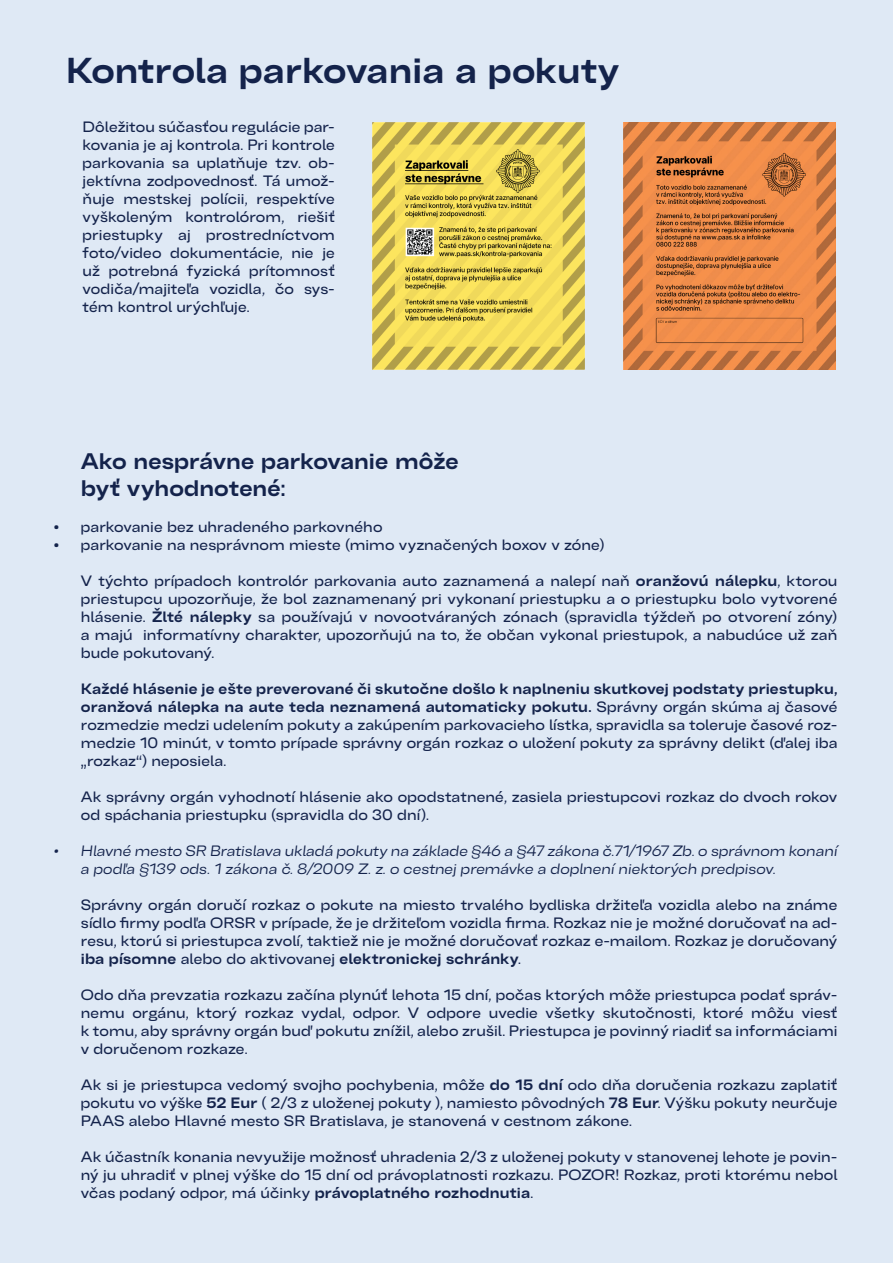
<style>
.page{position:relative;width:893px;height:1263px;background:#dfe9f5}
.page>*{position:absolute;margin:0;border:0;box-sizing:border-box;transform-origin:0 0}
.Paragraph_Style_2{font:700 36px "Belfast Grotesk";letter-spacing:.005em;color:#14234b}
.Paragraph_Style_4{font:700 22.5px "Belfast Grotesk";color:#14234b}
.Paragraph_Style_1{font:500 15px/18px "Belfast Grotesk";letter-spacing:.005em;color:#14234b;text-align:justify}
.t1{font:italic 15px/18px "Belfast Grotesk";color:#14234b}
.s1{font-weight:700}
</style>
<div class="page">
<img style="left:624px;top:123px;width:211px;height:247px">
<img style="left:372px;top:123px;width:212px;height:247px">
<p class="Paragraph_Style_2" style="left:66px;top:40px;width:555px">Kontrola parkovania a pokuty</p>
<p class="Paragraph_Style_1" style="left:83px;top:117px;width:254px">Dôležitou súčasťou regulácie par&shy;kovania je aj kontrola. Pri kontrole parkovania sa uplatňuje tzv. ob&shy;jektívna zodpovednosť. Tá umož&shy;ňuje mestskej polícii, respektíve vyškoleným kontrolórom, riešiť priestupky aj prostredníctvom foto/video dokumentácie, nie je už potrebná fyzická prítomnosť vodiča/majiteľa vozidla, čo sys&shy;tém kontrol urýchľuje.</p>
<p class="Paragraph_Style_4" style="left:81px;top:443px;width:380px">Ako nesprávne parkovanie môže</p>
<p class="Paragraph_Style_4" style="left:81px;top:470px;width:206px">byť vyhodnotené:</p>
<p class="Paragraph_Style_1" style="left:54px;top:517px;width:330px">• parkovanie bez uhradeného parkovného</p>
<p class="Paragraph_Style_1" style="left:54px;top:535px;width:552px">• parkovanie na nesprávnom mieste (mimo vyznačených boxov v zóne)</p>
<p class="Paragraph_Style_1" style="left:81px;top:571px;width:758px">V týchto prípadoch kontrolór parkovania auto zaznamená a nalepí naň <span class="s1">oranžovú nálepku</span>, ktorou priestupcu upozorňuje, že bol zaznamenaný pri vykonaní priestupku a o priestupku bolo vytvorené hlásenie. <span class="s1">Žlté nálepky</span> sa používajú v novootváraných zónach (spravidla týždeň po otvorení zóny) a majú informatívny charakter, upozorňujú na to, že občan vykonal priestupok, a nabudúce už zaň bude pokutovaný.</p>
<p class="Paragraph_Style_1" style="left:81px;top:679px;width:758px"><span class="s1">Každé hlásenie je ešte preverované či skutočne došlo k naplneniu skutkovej podstaty priestupku, oranžová nálepka na aute teda neznamená automaticky pokutu.</span> Správny orgán skúma aj časové rozmedzie medzi udelením pokuty a zakúpením parkovacieho lístka, spravidla sa toleruje časové roz&shy;medzie 10 minút, v tomto prípade správny orgán rozkaz o uložení pokuty za správny delikt (ďalej iba „rozkaz“) neposiela.</p>
<p class="Paragraph_Style_1" style="left:81px;top:787px;width:758px">Ak správny orgán vyhodnotí hlásenie ako opodstatnené, zasiela priestupcovi rozkaz do dvoch rokov od spáchania priestupku (spravidla do 30 dní).</p>
<p class="t1" style="left:81px;top:841px;width:758px;text-indent:-27px">• Hlavné mesto SR Bratislava ukladá pokuty na základe §46 a §47 zákona č.71/1967 Zb. o správnom konaní a podľa §139 ods. 1 zákona č. 8/2009 Z. z. o cestnej premávke a doplnení niektorých predpisov.</p>
<p class="Paragraph_Style_1" style="left:81px;top:895px;width:758px">Správny orgán doručí rozkaz o pokute na miesto trvalého bydliska držiteľa vozidla alebo na známe sídlo firmy podľa ORSR v prípade, že je držiteľom vozidla firma. Rozkaz nie je možné doručovať na ad&shy;resu, ktorú si priestupca zvolí, taktiež nie je možné doručovať rozkaz e-mailom. Rozkaz je doručovaný <span class="s1">iba písomne</span> alebo do aktivovanej <span class="s1">elektronickej schránky</span>.</p>
<p class="Paragraph_Style_1" style="left:81px;top:985px;width:758px">Odo dňa prevzatia rozkazu začína plynúť lehota 15 dní, počas ktorých môže priestupca podať správ&shy;nemu orgánu, ktorý rozkaz vydal, odpor. V odpore uvedie všetky skutočnosti, ktoré môžu viesť k tomu, aby správny orgán buď pokutu znížil, alebo zrušil. Priestupca je povinný riadiť sa informáciami v doručenom rozkaze.</p>
<p class="Paragraph_Style_1" style="left:81px;top:1075px;width:758px">Ak si je priestupca vedomý svojho pochybenia, môže <span class="s1">do 15 dní</span> odo dňa doručenia rozkazu zaplatiť pokutu vo výške <span class="s1">52 Eur</span> ( 2/3 z uloženej pokuty ), namiesto pôvodných <span class="s1">78 Eur</span>. Výšku pokuty neurčuje PAAS alebo Hlavné mesto SR Bratislava, je stanovená v cestnom zákone.</p>
<p class="Paragraph_Style_1" style="left:81px;top:1147px;width:758px">Ak účastník konania nevyužije možnosť uhradenia 2/3 z uloženej pokuty v stanovenej lehote je povin&shy;ný ju uhradiť v plnej výške do 15 dní od právoplatnosti rozkazu. POZOR! Rozkaz, proti ktorému nebol včas podaný odpor, má účinky <span class="s1">právoplatného rozhodnutia</span>.</p>
</div>
